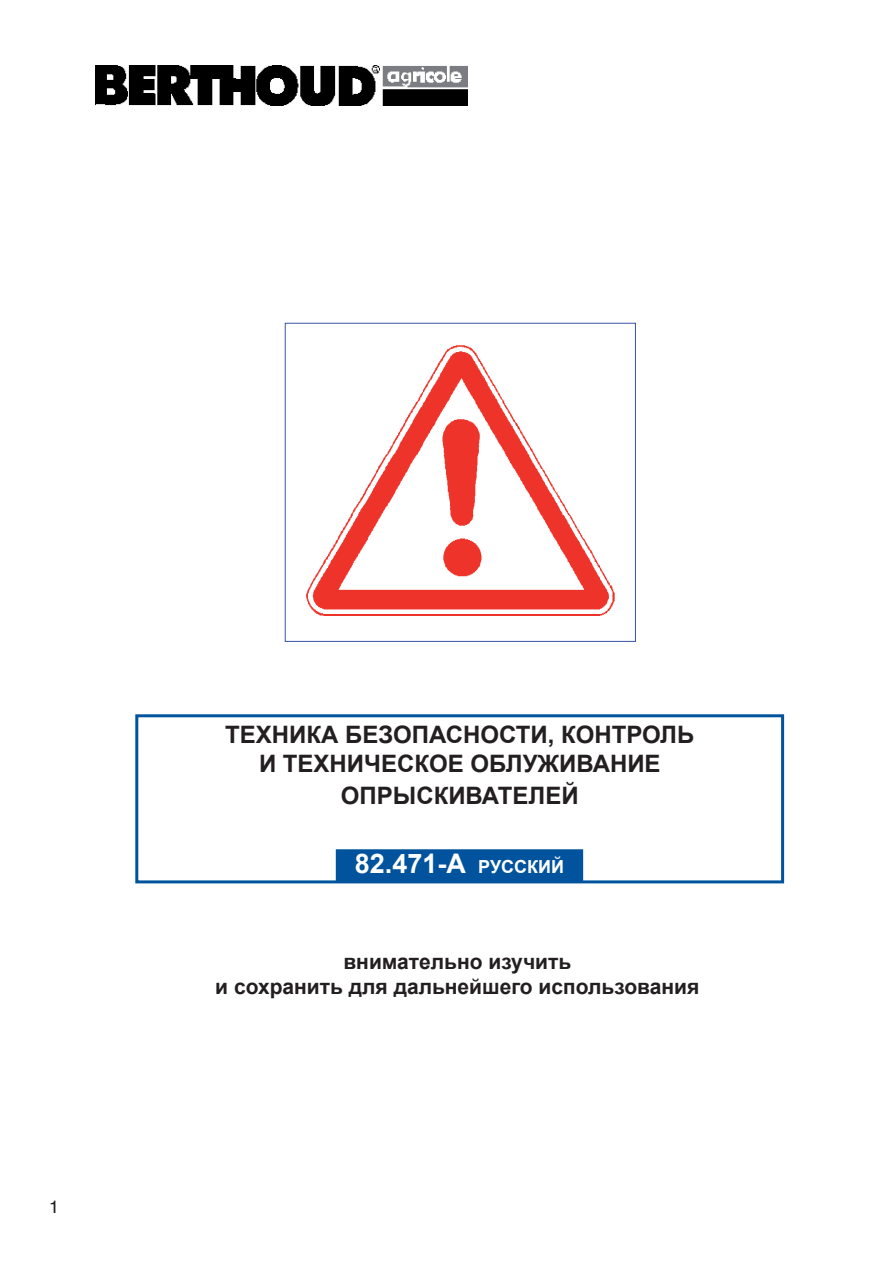
<style>
.page{position:relative;width:893px;height:1263px;background:#fff}
.page>*{position:absolute;margin:0;border:0;box-sizing:border-box;transform-origin:0 0}
.t1{font:700 27px "Arial";color:#fff}
.t2{font:700 24px/28.8px "Arial";color:#231f20;text-align:center}
.t3{font:700 21px/25.2px "Arial";color:#231f20;text-align:center}
.t4{font:18px "Helvetica";color:#231f20}
.s1{font-size:18px}
</style>
<div class="page">
<div style="left:336px;top:850px;width:246px;height:31px;background:#00539c"></div>
<div style="left:135px;top:714px;width:649px;height:169px;border:3px solid #00539c"></div>
<div style="left:285px;top:323px;width:350px;height:319px;border:1px solid #3953a4"></div>
<img style="left:95px;top:66px;width:373px;height:40px">
<img style="left:306px;top:346px;width:308px;height:269px">
<p class="t4" style="left:49px;top:1199px;width:12px">1</p>
<p class="t2" style="left:225px;top:721px;width:470px">ТЕХНИКА БЕЗОПАСНОСТИ, КОНТРОЛЬ<br>И ТЕХНИЧЕСКОЕ ОБЛУЖИВАНИЕ</p>
<p class="t2" style="left:341px;top:782px;width:239px">ОПРЫСКИВАТЕЛЕЙ</p>
<p class="t1" style="left:355px;top:848px;width:211px">82.471-A <span class="s1">РУССКИЙ</span></p>
<p class="t3" style="left:215px;top:949px;width:485px">внимательно изучить<br>и сохранить для дальнейшего использования</p>
</div>
